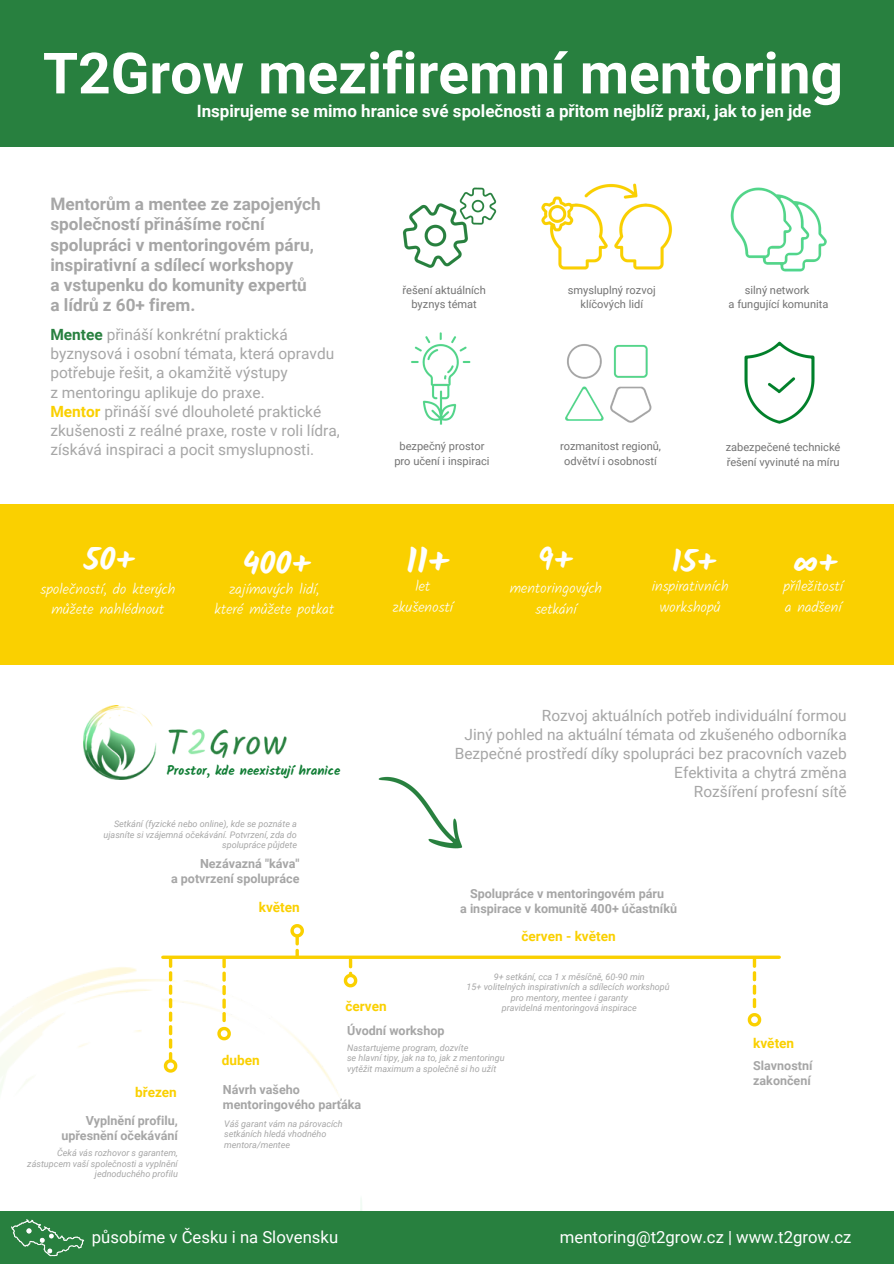
<style>
.page{position:relative;width:894px;height:1264px;background:#fff}
.page>*{position:absolute;margin:0;border:0;box-sizing:border-box;transform-origin:0 0}
.t1{font:700 56.85px "Roboto";color:#fff}
.t2{font:700 35.1px "Kalam";color:#fefefe}
.t3{font:700 31.2px "Kalam";color:#fefefe}
.t4{font:700 17.1px/20.2px "Roboto";color:#a6a6a6}
.t5{font:700 16.95px "Roboto";color:#fff}
.t6{font:16.65px "Roboto";color:#fff}
.t7{font:15.45px/19.2px "Roboto";color:#a6a6a6}
.t8{font:300 14.55px/20.2px "Kalam";color:#fefefe;text-align:center}
.t9{font:700 13.65px "Roboto";color:#fad000}
.t10{font:700 13.5px "Roboto";color:#fad000}
.t11{font:700 12.9px "Kalam";color:#127e36}
.t12{font:700 12.6px/14.5px "Roboto";color:#a6a6a6}
.t13{font:11.1px/14.7px "Roboto";color:#737373;text-align:center}
.t14{font:italic 9px/10.5px "Roboto";color:#a6a6a6}
.s1{font-weight:700;color:#28803f}
.s2{font-weight:700;color:#fad000}
</style>
<div class="page">
<img style="left:0;top:967px;width:362px;height:243px">
<div style="left:0;top:1210px;width:893px;height:53px;background:#28803f"></div>
<div style="left:0;top:0;width:893px;height:146px;background:#28803f"></div>
<img style="left:0;top:1206px;width:101px;height:51px">
<div style="left:0;top:504px;width:893px;height:160px;background:#fad000"></div>
<img style="left:411px;top:332px;width:60px;height:93px">
<img style="left:744px;top:341px;width:71px;height:83px">
<img style="left:565px;top:344px;width:87px;height:79px">
<img style="left:403px;top:187px;width:94px;height:81px">
<img style="left:541px;top:183px;width:131px;height:87px">
<img style="left:730px;top:187px;width:97px;height:85px">
<img style="left:83px;top:705px;width:203px;height:74px">
<img style="left:378px;top:776px;width:85px;height:73px">
<hr style="left:163px;top:955px;width:616px;height:3px;background:#fad000">
<svg style="left:161px;top:957px;width:19px;height:118px"></svg>
<svg style="left:341px;top:958px;width:19px;height:32px"></svg>
<svg style="left:215px;top:958px;width:18px;height:84px"></svg>
<svg style="left:288px;top:924px;width:18px;height:32px"></svg>
<svg style="left:745px;top:958px;width:18px;height:69px"></svg>
<p class="t1" style="left:43px;top:41px;width:801px">T2Grow mezifiremní mentoring</p>
<p class="t5" style="left:197px;top:101px;width:616px">Inspirujeme se mimo hranice své společnosti a přitom nejblíž praxi, jak to jen jde</p>
<p class="t4" style="left:50px;top:194px;width:272px">Mentorům a mentee ze zapojených společností přinášíme roční spolupráci v mentoringovém páru, inspirativní a sdílecí workshopy</p>
<p class="t4" style="left:50px;top:275px;width:258px">a vstupenku do komunity expertů</p>
<p class="t4" style="left:50px;top:295px;width:146px">a lídrů z 60+ firem.</p>
<p class="t7" style="left:50px;top:325px;width:285px"><span class="s1">Mentee</span> přináší konkrétní praktická byznysová i osobní témata, která opravdu potřebuje řešit, a okamžitě výstupy</p>
<p class="t7" style="left:50px;top:382px;width:216px">z mentoringu aplikuje do praxe.</p>
<p class="t7" style="left:50px;top:402px;width:291px"><span class="s2">Mentor</span> přináší své dlouholeté praktické zkušenosti z reálné praxe, roste v roli lídra, získává inspiraci a pocit smyslupnosti.</p>
<p class="t13" style="left:402px;top:282px;width:85px">řešení aktuálních byznys témat</p>
<p class="t13" style="left:394px;top:439px;width:97px">bezpečný prostor pro učení i inspiraci</p>
<p class="t13" style="left:567px;top:282px;width:89px">smysluplný rozvoj klíčových lidí</p>
<p class="t13" style="left:744px;top:282px;width:66px">silný network</p>
<p class="t13" style="left:728px;top:297px;width:101px">a fungující komunita</p>
<p class="t13" style="left:560px;top:439px;width:103px">rozmanitost regionů, odvětví i osobností</p>
<p class="t13" style="left:725px;top:440px;width:116px;text-align:left">zabezpečené technické řešení vyvinuté na míru</p>
<p class="t3" style="left:242px;top:544px;width:69px">400+</p>
<p class="t2" style="left:406px;top:540px;width:44px">11+</p>
<p class="t8" style="left:392px;top:576px;width:62px">let zkušeností</p>
<p class="t3" style="left:84px;top:541px;width:52px">50+</p>
<p class="t8" style="left:41px;top:579px;width:136px">společností, do kterých můžete nahlédnout</p>
<p class="t8" style="left:214px;top:578px;width:121px">zajímavých lidí, které můžete potkat</p>
<p class="t3" style="left:537px;top:541px;width:36px">9+</p>
<p class="t8" style="left:509px;top:578px;width:94px">mentoringových setkání</p>
<p class="t8" style="left:651px;top:576px;width:78px">inspirativních workshopů</p>
<p class="t3" style="left:671px;top:543px;width:45px">15+</p>
<p class="t3" style="left:792px;top:543px;width:46px">∞+</p>
<p class="t8" style="left:783px;top:576px;width:61px;text-align:left">příležitostí a nadšení</p>
<p class="t11" style="left:167px;top:762px;width:175px">Prostor, kde neexistují hranice</p>
<p class="t14" style="left:104px;top:819px;width:195px;text-align:right">Setkání (fyzické nebo online), kde se poznáte a ujasníte si vzájemná očekávání. Potvrzení, zda do spolupráce půjdete</p>
<p class="t12" style="left:200px;top:856px;width:101px">Nezávazná "káva"</p>
<p class="t12" style="left:171px;top:871px;width:130px">a potvrzení spolupráce</p>
<p class="t10" style="left:259px;top:899px;width:42px">květen</p>
<p class="t7" style="left:541px;top:706px;width:306px">Rozvoj aktuálních potřeb individuální formou</p>
<p class="t7" style="left:464px;top:725px;width:383px">Jiný pohled na aktuální témata od zkušeného odborníka</p>
<p class="t7" style="left:454px;top:744px;width:393px">Bezpečné prostředí díky spolupráci bez pracovních vazeb</p>
<p class="t7" style="left:674px;top:763px;width:174px">Efektivita a chytrá změna</p>
<p class="t7" style="left:693px;top:782px;width:154px">Rozšíření profesní sítě</p>
<p class="t12" style="left:470px;top:886px;width:195px">Spolupráce v mentoringovém páru</p>
<p class="t12" style="left:460px;top:901px;width:218px">a inspirace v komunitě 400+ účastníků</p>
<p class="t9" style="left:521px;top:928px;width:96px">červen - květen</p>
<p class="t10" style="left:135px;top:1084px;width:43px">březen</p>
<p class="t12" style="left:86px;top:1113px;width:94px">Vyplnění profilu,</p>
<p class="t12" style="left:61px;top:1128px;width:118px">upřesnění očekávání</p>
<p class="t14" style="left:57px;top:1147px;width:122px">Čeká vás rozhovor s garantem,</p>
<p class="t14" style="left:27px;top:1158px;width:152px;text-align:right">zástupcem vaší společnosti a vyplnění jednoduchého profilu</p>
<p class="t14" style="left:493px;top:971px;width:152px">9+ setkání, cca 1 x měsíčně, 60-90 min</p>
<p class="t14" style="left:466px;top:982px;width:204px">15+ volitelných inspirativních a sdílecích workshopů</p>
<p class="t14" style="left:510px;top:992px;width:118px">pro mentory, mentee i garanty</p>
<p class="t14" style="left:501px;top:1003px;width:136px">pravidelná mentoringová inspirace</p>
<p class="t14" style="left:347px;top:1042px;width:123px">Nastartujeme program, dozvíte</p>
<p class="t14" style="left:347px;top:1052px;width:159px">se hlavní tipy, jak na to, jak z mentoringu vytěžit maximum a společně si ho užít</p>
<p class="t10" style="left:345px;top:998px;width:43px">červen</p>
<p class="t12" style="left:347px;top:1023px;width:99px">Úvodní workshop</p>
<p class="t10" style="left:222px;top:1052px;width:39px">duben</p>
<p class="t12" style="left:223px;top:1082px;width:78px">Návrh vašeho</p>
<p class="t12" style="left:223px;top:1097px;width:140px">mentoringového parťáka</p>
<p class="t14" style="left:224px;top:1118px;width:120px">Váš garant vám na párovacích setkáních hledá vhodného mentora/mentee</p>
<p class="t10" style="left:753px;top:1035px;width:42px">květen</p>
<p class="t12" style="left:753px;top:1058px;width:61px">Slavnostní zakončení</p>
<p class="t6" style="left:92px;top:1227px;width:248px">působíme v Česku i na Slovensku</p>
<p class="t6" style="left:559px;top:1227px;width:293px">mentoring@t2grow.cz | www.t2grow.cz</p>
</div>
